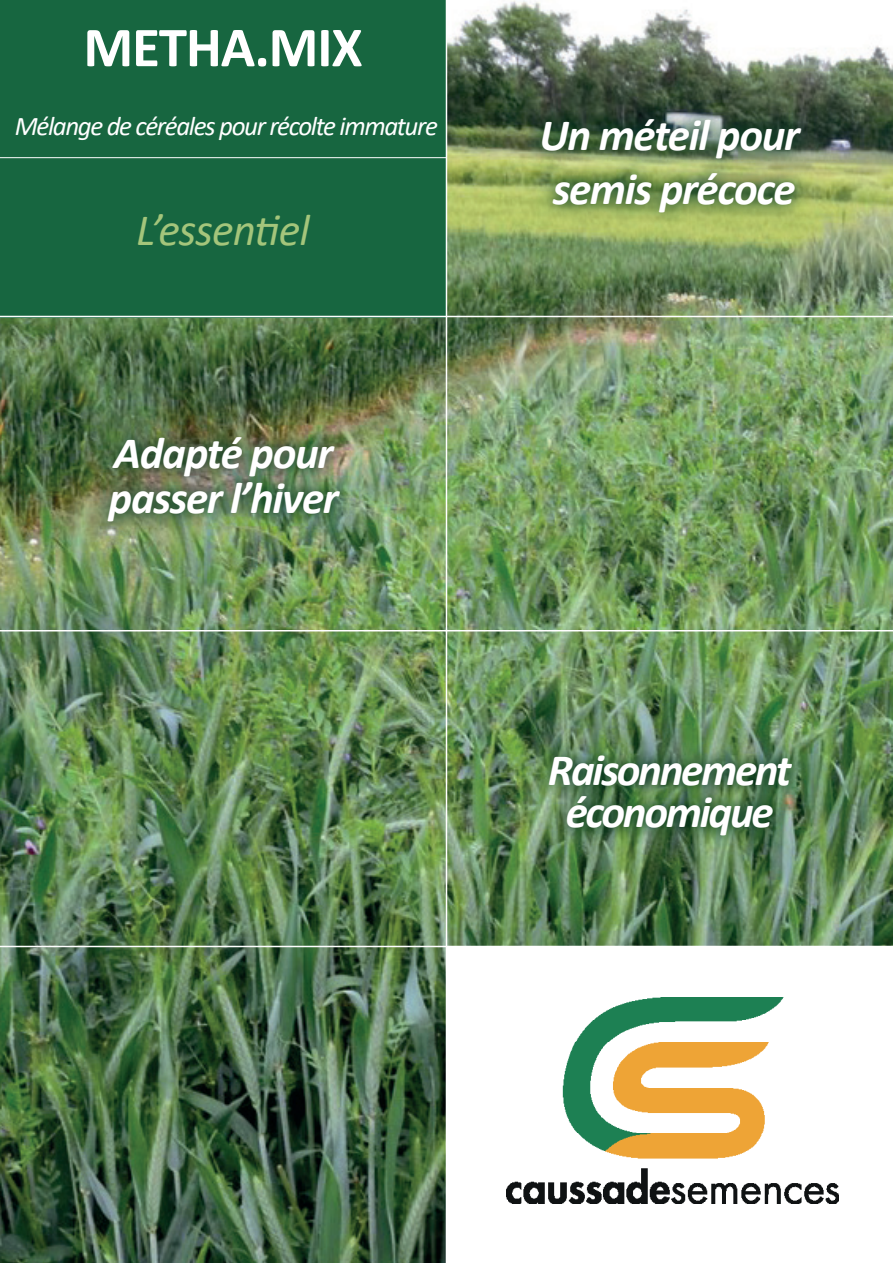
<style>
.page{position:relative;width:893px;height:1263px;background:#fff}
.page>*{position:absolute;margin:0;border:0;box-sizing:border-box;transform-origin:0 0}
.t1{font:700 57px "Calibri";letter-spacing:-.02em;color:#fff}
.t2{font:italic 700 45px/54px "Calibri";letter-spacing:-.03em;color:#fff}
.t3{font:italic 700 45px/42px "Calibri";letter-spacing:-.05em;color:#fff;text-align:center}
.t4{font:italic 45px "Calibri";letter-spacing:-.02em;color:#a4c57b}
.t5{font:italic 27px "Calibri";letter-spacing:-.05em;color:#fff}
</style>
<div class="page">
<img style="left:0;top:0;width:893px;height:1263px">
<div style="left:0;top:0;width:446px;height:317px;background:#176640"></div>
<img style="left:524px;top:101px;width:295px;height:128px">
<img style="left:90px;top:419px;width:267px;height:120px">
<svg style="left:532px;top:738px;width:277px;height:115px;background:#4c754d"></svg>
<hr style="left:0;top:157px;width:446px;height:1px;background:#fff">
<div style="left:446px;top:947px;width:447px;height:316px;background:#fff"></div>
<img style="left:506px;top:997px;width:333px;height:206px">
<hr style="left:0;top:316px;width:893px;height:1px;background:#fff">
<hr style="left:0;top:630px;width:893px;height:1px;background:#fff">
<hr style="left:0;top:946px;width:893px;height:1px;background:#fff">
<hr style="left:446px;top:0;width:1px;height:1263px;background:#fff">
<p class="t1" style="left:83px;top:7px;width:281px">METHA.MIX</p>
<p class="t5" style="left:15px;top:107px;width:425px">Mélange de céréales pour récolte immature</p>
<p class="t4" style="left:136px;top:199px;width:175px">L’essentiel</p>
<p class="t2" style="left:109px;top:429px;width:232px;line-height:45px">Adapté pour passer l’hiver</p>
<p class="t2" style="left:540px;top:106px;width:262px">Un méteil pour semis précoce</p>
<p class="t3" style="left:548px;top:748px;width:245px">Raisonnement économique</p>
</div>
